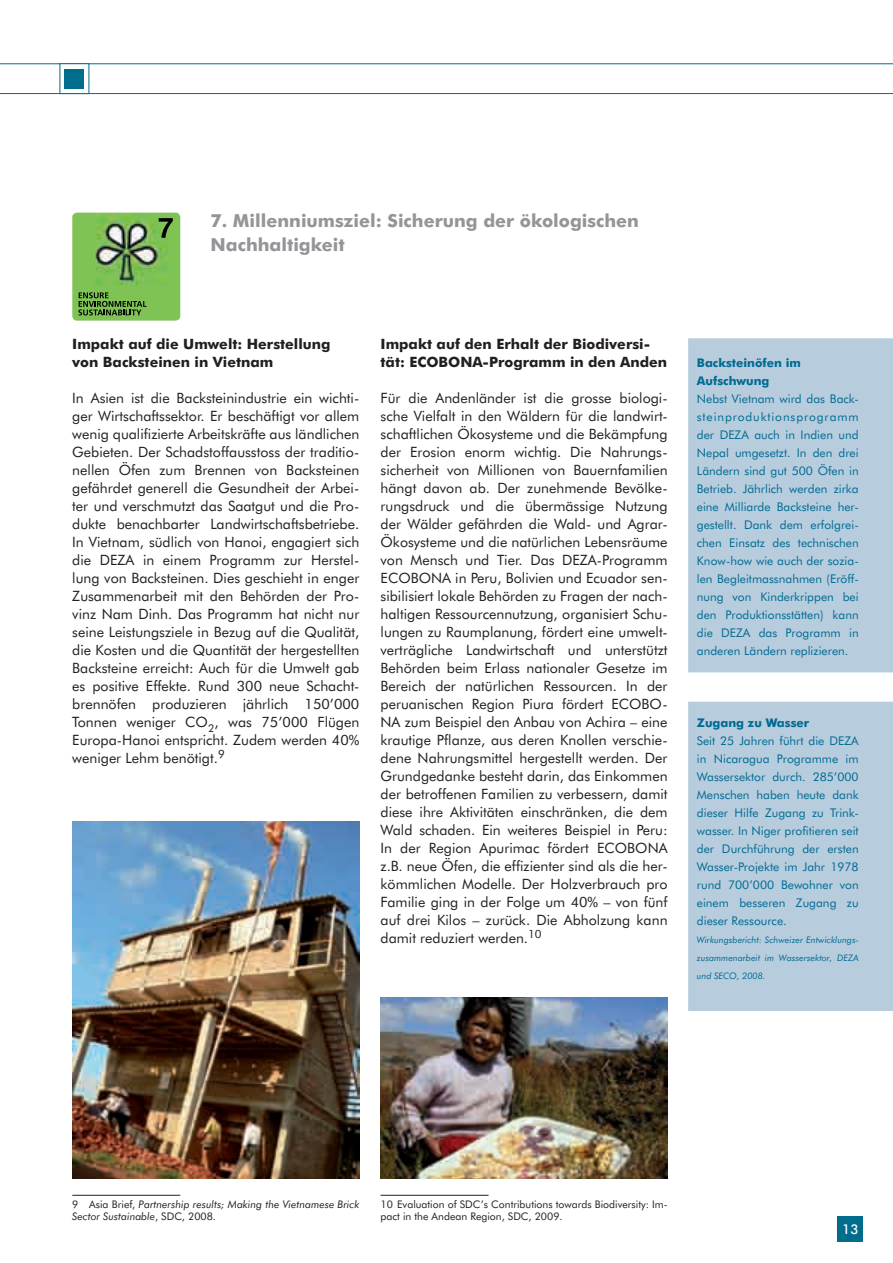
<style>
.page{position:relative;width:893px;height:1263px;background:#fff}
.page>*{position:absolute;margin:0;border:0;box-sizing:border-box;transform-origin:0 0}
.t1{font:700 18px/24px "Futura BT";color:#939598}
.t2{font:14.25px/18px "Futura BT";color:#231f20;text-align:justify}
.t3{font:700 14.25px/18px "Futura BT";color:#231f20}
.t4{font:500 13.5px "Futura BT";color:#fff}
.t5{font:12px/18px "Futura BT";color:#006a91;text-align:justify}
.t6{font:700 12px/18px "Futura BT";color:#006a91}
.t7{font:10.5px/12.6px "Futura BT";color:#231f20}
.t8{font:italic 10.5px/12.6px "Futura BT";color:#231f20}
.t9{font:italic 9px/18px "Futura BT";color:#006a91;text-align:justify}
.s1{font-style:normal}
</style>
<div class="page">
<hr style="left:0;top:63px;width:892px;height:1px;background:#006d8c">
<hr style="left:0;top:93px;width:892px;height:1px;background:#006d8c">
<div style="left:60px;top:63px;width:29px;height:31px;background:#fff;border:1px solid #006d8c"></div>
<div style="left:65px;top:69px;width:19px;height:19px;background:#006d8c"></div>
<div style="left:838px;top:1216px;width:25px;height:26px;background:#006d8c"></div>
<img style="left:72px;top:213px;width:108px;height:108px">
<svg style="left:159px;top:218px;width:14px;height:20px"></svg>
<svg style="left:78px;top:292px;width:69px;height:23px;background:#5a8b3c"></svg>
<img style="left:381px;top:998px;width:287px;height:180px">
<svg style="left:688px;top:338px;width:204px;height:335px;background:#b8cdde"></svg>
<img style="left:72px;top:822px;width:287px;height:356px">
<div style="left:688px;top:701px;width:204px;height:310px;background:#b7cdde"></div>
<hr style="left:72px;top:1195px;width:108px;height:1px;background:#231f20">
<hr style="left:381px;top:1195px;width:108px;height:1px;background:#231f20">
<p class="t1" style="left:210px;top:208px;width:430px">7. Millenniumsziel: Sicherung der ökologischen<br>Nachhaltigkeit</p>
<p class="t3" style="left:72px;top:335px;width:260px">Impakt auf die Umwelt: Herstellung von Backsteinen in Vietnam</p>
<p class="t2" style="left:72px;top:389px;width:289px">In Asien ist die Backsteinindustrie ein wichti&shy;ger Wirtschaftssektor. Er beschäftigt vor allem wenig qualifizierte Arbeitskräfte aus ländlichen Gebieten. Der Schadstoffausstoss der traditio&shy;nellen Öfen zum Brennen von Backsteinen gefährdet generell die Gesundheit der Arbei&shy;ter und verschmutzt das Saatgut und die Pro&shy;dukte benachbarter Landwirtschaftsbetriebe.<br>In Vietnam, südlich von Hanoi, engagiert sich die DEZA in einem Programm zur Herstel&shy;lung von Backsteinen. Dies geschieht in enger Zusammenarbeit mit den Behörden der Pro&shy;vinz Nam Dinh. Das Programm hat nicht nur seine Leistungsziele in Bezug auf die Qualität, die Kosten und die Quantität der hergestellten Backsteine erreicht: Auch für die Umwelt gab es positive Effekte. Rund 300 neue Schacht&shy;brennöfen produzieren jährlich 150’000<br>Tonnen weniger CO<sub>2</sub>, was 75’000 Flügen Europa-Hanoi entspricht. Zudem werden 40% weniger Lehm benötigt.<sup>9</sup></p>
<p class="t3" style="left:381px;top:335px;width:288px">Impakt auf den Erhalt der Biodiversi&shy;tät: ECOBONA-Programm in den Anden</p>
<p class="t2" style="left:381px;top:389px;width:289px">Für die Andenländer ist die grosse biologi&shy;sche Vielfalt in den Wäldern für die landwirt&shy;schaftlichen Ökosysteme und die Bekämpfung der Erosion enorm wichtig. Die Nahrungs&shy;sicherheit von Millionen von Bauernfamilien hängt davon ab. Der zunehmende Bevölke&shy;rungsdruck und die übermässige Nutzung der Wälder gefährden die Wald- und Agrar-Ökosysteme und die natürlichen Lebensräume von Mensch und Tier. Das DEZA-Programm ECOBONA in Peru, Bolivien und Ecuador sen&shy;sibilisiert lokale Behörden zu Fragen der nach&shy;haltigen Ressourcennutzung, organisiert Schu&shy;lungen zu Raumplanung, fördert eine umwelt&shy;verträgliche Landwirtschaft und unterstützt Behörden beim Erlass nationaler Gesetze im Bereich der natürlichen Ressourcen. In der peruanischen Region Piura fördert ECOBO-NA zum Beispiel den Anbau von Achira – eine krautige Pflanze, aus deren Knollen verschie&shy;dene Nahrungsmittel hergestellt werden. Der Grundgedanke besteht darin, das Einkommen der betroffenen Familien zu verbessern, damit diese ihre Aktivitäten einschränken, die dem Wald schaden. Ein weiteres Beispiel in Peru:<br>In der Region Apurimac fördert ECOBONA z.B. neue Öfen, die effizienter sind als die her&shy;kömmlichen Modelle. Der Holzverbrauch pro Familie ging in der Folge um 40% – von fünf auf drei Kilos – zurück. Die Abholzung kann damit reduziert werden.<sup>10</sup></p>
<p class="t6" style="left:697px;top:353px;width:105px">Backsteinöfen im<br>Aufschwung</p>
<p class="t5" style="left:697px;top:389px;width:163px">Nebst Vietnam wird das Back&shy;steinproduktionsprogramm der DEZA auch in Indien und Nepal umgesetzt. In den drei Ländern sind gut 500 Öfen in Betrieb. Jährlich werden zirka eine Milliarde Backsteine her&shy;gestellt. Dank dem erfolgrei&shy;chen Einsatz des technischen Know-how wie auch der sozia&shy;len Begleitmassnahmen (Eröff&shy;nung von Kinderkrippen bei den Produktionsstätten) kann die DEZA das Programm in anderen Ländern replizieren.</p>
<p class="t6" style="left:697px;top:713px;width:114px">Zugang zu Wasser</p>
<p class="t5" style="left:697px;top:731px;width:163px">Seit 25 Jahren führt die DEZA in Nicaragua Programme im Wassersektor durch. 285’000<br>Menschen haben heute dank dieser Hilfe Zugang zu Trink&shy;wasser. In Niger profitieren seit der Durchführung der ersten Wasser-Projekte im Jahr 1978 rund 700’000 Bewohner von einem besseren Zugang zu dieser Ressource.</p>
<p class="t9" style="left:697px;top:930px;width:163px">Wirkungsbericht: Schweizer Entwicklungs&shy;zusammenarbeit im Wassersektor, DEZA und SECO, 2008.</p>
<p class="t8" style="left:72px;top:1198px;width:289px"><span class="s1">9 Asia Brief,</span> Partnership results; Making the Vietnamese Brick<br>Sector Sustainable<span class="s1">, SDC, 2008.</span></p>
<p class="t7" style="left:381px;top:1198px;width:289px">10 Evaluation of SDC’s Contributions towards Biodiversity: Im&shy;pact in the Andean Region, SDC, 2009.</p>
<p class="t4" style="left:842px;top:1220px;width:18px">13</p>
</div>
